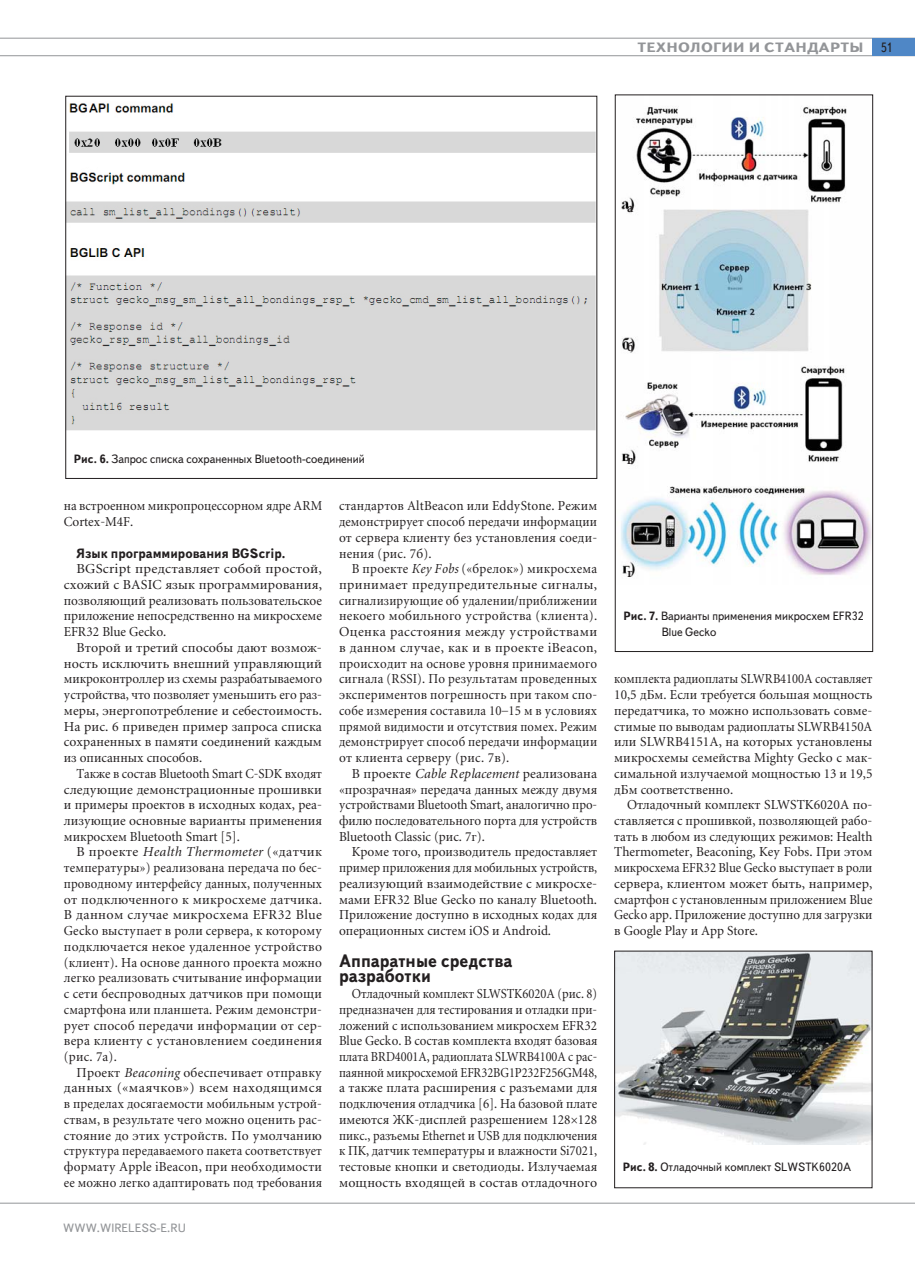
<style>
.page{position:relative;width:915px;height:1263px;background:#fff}
.page>*{position:absolute;margin:0;border:0;box-sizing:border-box;transform-origin:0 0}
.t1{font:700 18px/15.8px "Text Book C";color:#231f20;scale:.94 1}
.t2{font:13.5px/15.8px "Miniature";letter-spacing:.005em;color:#231f20;text-align:justify}
.t3{font:13.5px/15.8px "Miniature";letter-spacing:.005em;color:#231f20;text-align:justify;scale:.91 1}
.t4{font:13.5px/15.8px "Miniature";letter-spacing:.005em;color:#231f20;text-align:justify;scale:.95 1}
.t5{font:13.5px/15.8px "Miniature";letter-spacing:.005em;color:#231f20;text-align:justify;scale:.93 1}
.t6{font:13.5px/15.8px "Miniature";letter-spacing:.005em;color:#231f20;text-align:justify;scale:1.05 1}
.t7{font:13.5px/15.8px "Miniature";letter-spacing:.005em;color:#231f20;text-align:justify;scale:.96 1}
.t8{font:13.5px/15.8px "Miniature";letter-spacing:.005em;color:#231f20;scale:.94 1}
.t9{font:700 13.5px "Text Book C";color:#231f20;scale:.95 1}
.t10{font:700 13.5px "Text Book C";letter-spacing:.01em;color:#939598;scale:1.17 1}
.t11{font:13.5px "Text Book C";color:#231f20;scale:.9 1}
.t12{font:700 13.5px "Miniature";color:#231f20;scale:.96 1}
.t13{font:700 13.5px "Miniature";color:#231f20;scale:.91 1}
.t14{font:700 13.5px "Miniature";color:#231f20;scale:.92 1}
.t15{font:12px/15.8px "Text Book C";color:#231f20;scale:.95 1}
.t16{font:12px "Text Book C";color:#939598}
.s1{font-weight:700}
.s2{font-style:italic}
</style>
<div class="page">
<hr style="left:0;top:1203px;width:914px;height:1px;background:#939598">
<hr style="left:0;top:38px;width:914px;height:1px;background:#939598">
<hr style="left:0;top:55px;width:914px;height:1px;background:#939598">
<div style="left:872px;top:38px;width:42px;height:18px;background:#4f87c6"></div>
<img style="left:67px;top:103px;width:528px;height:328px">
<img style="left:621px;top:106px;width:249px;height:471px">
<div style="left:614px;top:95px;width:258px;height:557px;border:1px solid #231f20"></div>
<img style="left:616px;top:953px;width:254px;height:192px">
<p class="t10" style="left:637px;top:40px;width:194px">ТЕХНОЛОГИИ И СТАНДАРТЫ</p>
<p class="t11" style="left:880px;top:39px;width:14px">51</p>
<p class="t12" style="left:627px;top:203px;width:8px">а</p>
<p class="t13" style="left:626px;top:342px;width:9px">б</p>
<p class="t15" style="left:74px;top:451px;width:307px"><span class="s1">Рис. 6.</span> Запрос списка сохраненных Bluetooth-соединений</p>
<p class="t8" style="left:64px;top:499px;width:276px">на встроенном микропроцессорном ядре ARM<br>Cortex-M4F.</p>
<p class="t9" style="left:77px;top:545px;width:221px">Язык программирования BGScrip.</p>
<p class="t6" style="left:64px;top:562px;width:247px;text-indent:13px">BGScript представляет собой простой, схожий с BASIC язык программирования, позволяющий реализовать пользовательское приложение непосредственно на микросхеме EFR32 Blue Gecko.</p>
<p class="t2" style="left:64px;top:641px;width:260px;text-indent:13px">Второй и третий способы дают возмож&shy;ность исключить внешний управляющий микроконтроллер из схемы разрабатываемого устройства, что позволяет уменьшить его раз&shy;меры, энергопотребление и себестоимость.<br>На рис. 6 приведен пример запроса списка сохраненных в памяти соединений каждым из описанных способов.</p>
<p class="t5" style="left:64px;top:767px;width:279px;text-indent:13px">Также в состав Bluetooth Smart C-SDK входят следующие демонстрационные прошивки и примеры проектов в исходных кодах, реа&shy;лизующие основные варианты применения микросхем Bluetooth Smart [5].</p>
<p class="t2" style="left:64px;top:845px;width:259px;text-indent:13px">В проекте <span class="s2">Health Thermometer</span> («датчик температуры») реализована передача по бес&shy;проводному интерфейсу данных, полученных от подключенного к микросхеме датчика.<br>В данном случае микросхема EFR32 Blue Gecko выступает в роли сервера, к которому подключается некое удаленное устройство (клиент). На основе данного проекта можно легко реализовать считывание информации с сети беспроводных датчиков при помощи смартфона или планшета. Режим демонстри&shy;рует способ передачи информации от сер&shy;вера клиенту с установлением соединения (рис. 7а).</p>
<p class="t2" style="left:64px;top:1066px;width:259px;text-indent:13px">Проект <span class="s2">Beaconing</span> обеспечивает отправку данных («маячков») всем находящимся в пределах досягаемости мобильным устрой&shy;ствам, в результате чего можно оценить рас&shy;стояние до этих устройств. По умолчанию структура передаваемого пакета соответствует формату Apple iBeacon, при необходимости ее можно легко адаптировать под требования</p>
<p class="t16" style="left:63px;top:1221px;width:124px">WWW.WIRELESS-E.RU</p>
<p class="t7" style="left:339px;top:499px;width:270px">стандартов AltBeacon или EddyStone. Режим демонстрирует способ передачи информации от сервера клиенту без установления соеди&shy;нения (рис. 7б).</p>
<p class="t4" style="left:339px;top:562px;width:273px;text-indent:13px">В проекте <span class="s2">Key Fobs</span> («брелок») микросхема принимает предупредительные сигналы, сигнализирующие об удалении/приближении некоего мобильного устройства (клиента).<br>Оценка расстояния между устройствами в данном случае, как и в проекте iBeacon, происходит на основе уровня принимаемого сигнала (RSSI). По результатам проведенных экспериментов погрешность при таком спо&shy;собе измерения составила 10–15 м в условиях прямой видимости и отсутствия помех. Режим демонстрирует способ передачи информации от клиента серверу (рис. 7в).</p>
<p class="t2" style="left:339px;top:767px;width:259px;text-indent:13px">В проекте <span class="s2">Cable Replacement</span> реализована «прозрачная» передача данных между двумя устройствами Bluetooth Smart, аналогично про&shy;филю последовательного порта для устройств Bluetooth Classic (рис. 7г).</p>
<p class="t2" style="left:339px;top:845px;width:259px;text-indent:13px">Кроме того, производитель предоставляет пример приложения для мобильных устройств, реализующий взаимодействие с микросхе&shy;мами EFR32 Blue Gecko по каналу Bluetooth.<br>Приложение доступно в исходных кодах для операционных систем iOS и Android.</p>
<h1 class="t1" style="left:339px;top:952px;width:186px">Аппаратные средства разработки</h1>
<p class="t3" style="left:339px;top:987px;width:285px;text-indent:13px">Отладочный комплект SLWSTK6020A (рис. 8) предназначен для тестирования и отладки при&shy;ложений с использованием микросхем EFR32<br>Blue Gecko. В состав комплекта входят базовая плата BRD4001A, радиоплата SLWRB4100A с рас&shy;паянной микросхемой EFR32BG1P232F256GM48, а также плата расширения с разъемами для подключения отладчика [6]. На базовой плате имеются ЖК-дисплей разрешением 128 128 пикс., разъемы Ethernet и USB для подключения к ПК, датчик температуры и влажности Si7021, тестовые кнопки и светодиоды. Излучаемая мощность входящей в состав отладочного</p>
<p class="t14" style="left:626px;top:454px;width:9px">в</p>
<p class="t12" style="left:627px;top:567px;width:7px">г</p>
<p class="t15" style="left:661px;top:608px;width:214px;text-indent:-38px"><span class="s1">Рис. 7.</span> Варианты применения микросхем EFR32<br>Blue Gecko</p>
<p class="t3" style="left:614px;top:672px;width:285px">комплекта радиоплаты SLWRB4100A составляет 10,5 дБм. Если требуется большая мощность передатчика, то можно использовать совме&shy;стимые по выводам радиоплаты SLWRB4150A или SLWRB4151A, на которых установлены микросхемы семейства Mighty Gecko с мак&shy;симальной излучаемой мощностью 13 и 19,5 дБм соответственно.</p>
<p class="t2" style="left:614px;top:798px;width:260px;text-indent:13px">Отладочный комплект SLWSTK6020A по&shy;ставляется с прошивкой, позволяющей рабо&shy;тать в любом из следующих режимов: Health Thermometer, Beaconing, Key Fobs. При этом микросхема EFR32 Blue Gecko выступает в роли сервера, клиентом может быть, например, смартфон с установленным приложением Blue Gecko app. Приложение доступно для загрузки в Google Play и App Store.</p>
<p class="t15" style="left:622px;top:1159px;width:242px"><span class="s1">Рис. 8.</span> Отладочный комплект SLWSTK6020A</p>
</div>
